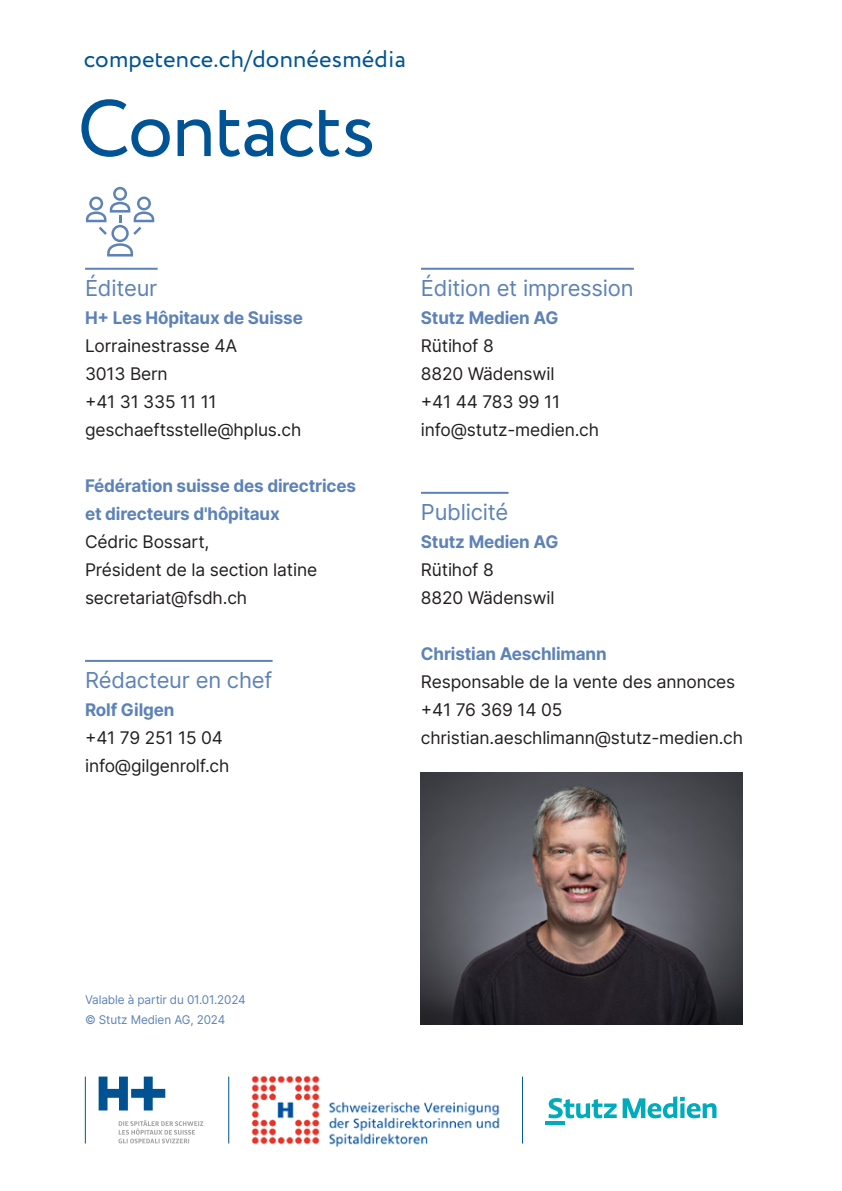
<style>
.page{position:relative;width:842px;height:1191px;background:#fff}
.page>*{position:absolute;margin:0;border:0;box-sizing:border-box;transform-origin:0 0}
.t1{font:80px "Circe";letter-spacing:-.02em;color:#005495}
.t2{font:24px "Circe";letter-spacing:.01em;color:#005495}
.t3{font:22px "Inter";letter-spacing:-.01em;color:#5d82b7}
.t4{font:17.4px/28px "Inter";letter-spacing:-.01em;color:#231f20}
.t5{font:700 17.4px/28px "Inter";letter-spacing:-.01em;color:#5d82b7}
.t6{font:12px/20px "Inter";letter-spacing:-.01em;color:#5d82b7}
</style>
<div class="page">
<svg style="left:548px;top:1098px;width:69px;height:20px"></svg>
<svg style="left:623px;top:1096px;width:93px;height:22px"></svg>
<hr style="left:545px;top:1121px;width:20px;height:4px;background:#00acbc">
<svg style="left:118px;top:1120px;width:85px;height:23px"></svg>
<svg style="left:99px;top:1076px;width:66px;height:34px"></svg>
<img style="left:251px;top:1075px;width:249px;height:71px">
<hr style="left:228px;top:1076px;width:1px;height:67px;background:#005495">
<hr style="left:522px;top:1076px;width:1px;height:67px;background:#005495">
<hr style="left:85px;top:1076px;width:1px;height:67px;background:#005495">
<svg style="left:86px;top:187px;width:68px;height:69px"></svg>
<hr style="left:421px;top:268px;width:213px;height:2px;background:#5d82b7">
<hr style="left:421px;top:492px;width:87px;height:2px;background:#5d82b7">
<hr style="left:85px;top:268px;width:73px;height:2px;background:#5d82b7">
<hr style="left:85px;top:660px;width:188px;height:2px;background:#5d82b7">
<img style="left:421px;top:772px;width:322px;height:252px">
<h2 class="t2" style="left:84px;top:43px;width:323px">competence.ch/donnéesmédia</h2>
<h1 class="t1" style="left:77px;top:76px;width:300px">Contacts</h1>
<p class="t3" style="left:85px;top:272px;width:74px">Éditeur</p>
<p class="t5" style="left:85px;top:303px;width:219px">H+ Les Hôpitaux de Suisse</p>
<p class="t4" style="left:85px;top:331px;width:218px">Lorrainestrasse 4A<br>3013 Bern<br>+41 31 335 11 11 geschaeftsstelle@hplus.ch</p>
<p class="t5" style="left:85px;top:471px;width:272px">Fédération suisse des directrices et directeurs d'hôpitaux</p>
<p class="t4" style="left:85px;top:527px;width:234px">Cédric Bossart,<br>Président de la section latine secretariat@fsdh.ch</p>
<p class="t3" style="left:85px;top:664px;width:189px">Rédacteur en chef</p>
<p class="t5" style="left:85px;top:695px;width:91px">Rolf Gilgen</p>
<p class="t4" style="left:85px;top:723px;width:146px">+41 79 251 15 04 info@gilgenrolf.ch</p>
<p class="t3" style="left:421px;top:272px;width:214px">Édition et impression</p>
<p class="t5" style="left:421px;top:303px;width:139px">Stutz Medien AG</p>
<p class="t4" style="left:421px;top:331px;width:180px">Rütihof 8<br>8820 Wädenswil<br>+41 44 783 99 11 info@stutz-medien.ch</p>
<p class="t3" style="left:421px;top:496px;width:89px">Publicité</p>
<p class="t5" style="left:421px;top:527px;width:139px">Stutz Medien AG</p>
<p class="t4" style="left:421px;top:555px;width:135px">Rütihof 8<br>8820 Wädenswil</p>
<p class="t5" style="left:421px;top:639px;width:187px">Christian Aeschlimann</p>
<p class="t4" style="left:421px;top:667px;width:324px">Responsable de la vente des annonces +41 76 369 14 05 christian.aeschlimann@stutz-medien.ch</p>
<p class="t6" style="left:85px;top:989px;width:162px">Valable à partir du 01.01.2024 © Stutz Medien AG, 2024</p>
</div>
